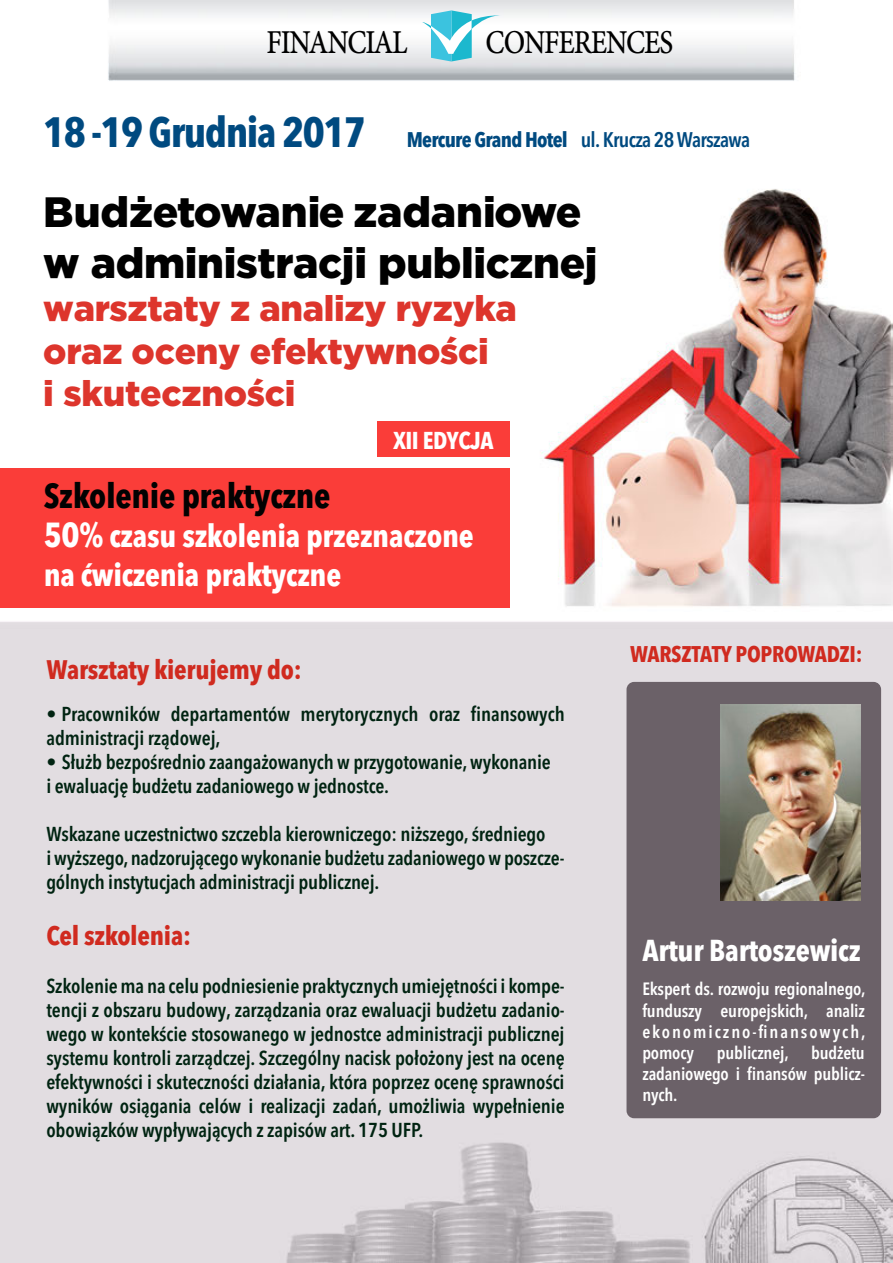
<style>
.page{position:relative;width:893px;height:1263px;background:#fff}
.page>*{position:absolute;margin:0;border:0;box-sizing:border-box;transform-origin:0 0}
.t1{font:900 42.45px/50.8px "Gotham";letter-spacing:-.01em;color:#000}
.t2{font:900 35.7px/42.8px "Gotham";letter-spacing:-.01em;color:#dd352c}
.t3{font:700 condensed 34.5px "Avenir Next LT Pro";letter-spacing:-.01em;color:#020202}
.t4{font:33.45px "Minion Pro Medium Capt";letter-spacing:-.04em;color:#000;scale:.85 1}
.t5{font:700 condensed 31.5px/39px "Avenir Next LT Pro";letter-spacing:-.01em;color:#fff}
.t6{font:700 condensed 30px "Avenir Next LT Pro";letter-spacing:-.01em;color:#fff}
.t7{font:700 condensed 26.55px "Avenir Next LT Pro";letter-spacing:-.01em;color:#d02a1f}
.t8{font:700 condensed 24.15px "Avenir Next LT Pro";letter-spacing:-.02em;color:#fff}
.t9{font:700 condensed 22.5px "Avenir Next LT Pro";letter-spacing:-.01em;color:#d02a1f}
.t10{font:600 condensed 21px "Avenir Next LT Pro";letter-spacing:-.035em;color:#004a80}
.t11{font:600 condensed 19.95px/24px "Avenir Next LT Pro";letter-spacing:-.01em;color:#002311}
.t12{font:600 condensed 17.7px/21.1px "Avenir Next LT Pro";letter-spacing:-.01em;color:#fff;text-align:justify}
.s1{font-weight:700;font-size:42px}
.s2{font-weight:700}
.s3{font-size:34.5px}
</style>
<div class="page">
<img style="left:0;top:0;width:893px;height:1263px">
<div style="left:626px;top:682px;width:255px;height:436px;background:#6b6168;border-radius:8px"></div>
<img style="left:720px;top:705px;width:140px;height:195px">
<div style="left:378px;top:421px;width:132px;height:35px;background:#fa3d39"></div>
<div style="left:0;top:468px;width:510px;height:140px;background:#fa3d39"></div>
<svg style="left:422px;top:10px;width:80px;height:52px"></svg>
<h3 class="t4" style="left:266px;top:19px;width:168px">FINANCIAL</h3>
<h3 class="t4" style="left:485px;top:19px;width:223px">CONFERENCES</h3>
<p class="t10" style="left:43px;top:127px;width:708px"><span class="s1">18 -19 Grudnia 2017</span> <span class="s2">Mercure Grand Hotel</span> ul. Krucza 28 Warszawa</p>
<h1 class="t1" style="left:43px;top:186px;width:556px">Budżetowanie zadaniowe w administracji publicznej</h1>
<h2 class="t2" style="left:43px;top:286px;width:475px">warsztaty z analizy ryzyka oraz oceny efektywności<br>i skuteczności</h2>
<p class="t8" style="left:393px;top:425px;width:102px">XII EDYCJA</p>
<h3 class="t3" style="left:44px;top:475px;width:288px">Szkolenie praktyczne</h3>
<h3 class="t5" style="left:44px;top:516px;width:431px"><span class="s3">50%</span> czasu szkolenia przeznaczone na ćwiczenia praktyczne</h3>
<h3 class="t7" style="left:46px;top:653px;width:257px">Warsztaty kierujemy do:</h3>
<p class="t11" style="left:46px;top:702px;width:520px">• Pracowników departamentów merytorycznych oraz finansowych administracji rządowej,</p>
<p class="t11" style="left:46px;top:750px;width:506px">• Służb bezpośrednio zaangażowanych w przygotowanie, wykonanie i ewaluację budżetu zadaniowego w jednostce.</p>
<p class="t11" style="left:46px;top:822px;width:519px">Wskazane uczestnictwo szczebla kierowniczego: niższego, średniego<br>i wyższego, nadzorującego wykonanie budżetu zadaniowego w poszcze&shy;gólnych instytucjach administracji publicznej.</p>
<h3 class="t7" style="left:46px;top:919px;width:146px">Cel szkolenia:</h3>
<p class="t11" style="left:46px;top:974px;width:520px;text-align:justify">Szkolenie ma na celu podniesienie praktycznych umiejętności i kompe&shy;tencji z obszaru budowy, zarządzania oraz ewaluacji budżetu zadanio&shy;wego w kontekście stosowanego w jednostce administracji publicznej systemu kontroli zarządczej. Szczególny nacisk położony jest na ocenę efektywności i skuteczności działania, która poprzez ocenę sprawności wyników osiągania celów i realizacji zadań, umożliwia wypełnienie obowiązków wypływających z zapisów art. 175 UFP.</p>
<p class="t9" style="left:630px;top:640px;width:234px">WARSZTATY POPROWADZI:</p>
<h3 class="t6" style="left:642px;top:932px;width:220px">Artur Bartoszewicz</h3>
<p class="t12" style="left:642px;top:978px;width:225px">Ekspert ds. rozwoju regionalnego, funduszy europejskich, analiz ekonomiczno-finansowych, pomocy</p>
<p class="t12" style="left:642px;top:1042px;width:224px;text-indent:169px">budżetu zadaniowego i finansów publicz&shy;nych.</p>
<p class="t12" style="left:717px;top:1042px;width:73px">publicznej,</p>
</div>
